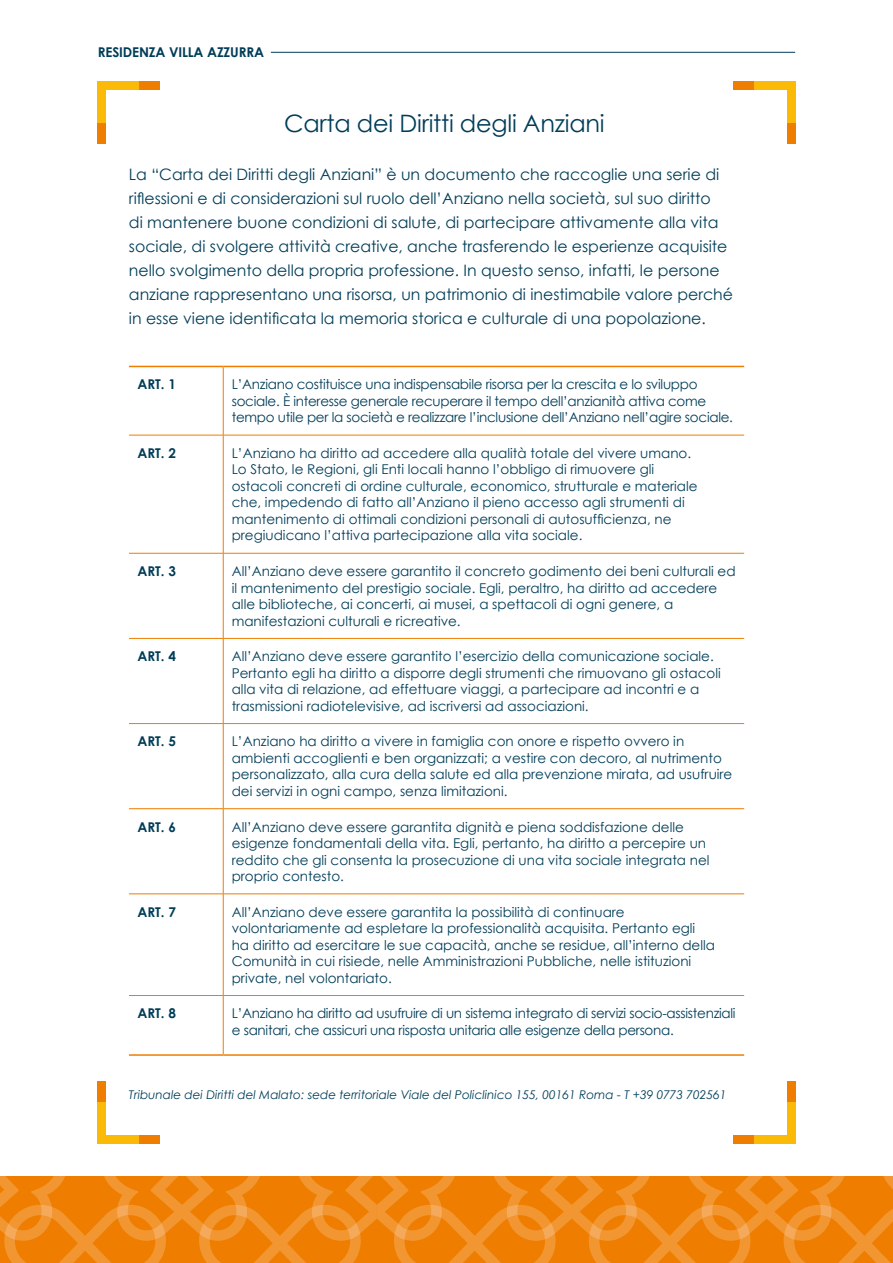
<style>
.page{position:relative;width:893px;height:1263px;background:#fff}
.page>*{position:absolute;margin:0;border:0;box-sizing:border-box;transform-origin:0 0}
.t1{font:24px "Century Gothic";letter-spacing:-.01em;color:#003d58}
.t2{font:15.75px/24px "Century Gothic";color:#003d58}
.t3{font:13.5px/16.5px "Century Gothic";color:#003d58}
.t4{font:13.5px/16.5px "Century Gothic";letter-spacing:-.02em;color:#003d58}
.t5{font:700 13.5px "Century Gothic";letter-spacing:-.01em;color:#003d58}
.t6{font:italic 12px "Century Gothic";color:#003d58}
</style>
<div class="page">
<svg style="left:0;top:1176px;width:893px;height:87px;background:#f08613"></svg>
<hr style="left:271px;top:52px;width:524px;height:1px;background:#003d58">
<hr style="left:129px;top:366px;width:94px;height:1px;background:#ef7d00">
<hr style="left:223px;top:367px;width:1px;height:68px;background:#ef7d00">
<hr style="left:223px;top:366px;width:521px;height:1px;background:#ef7d00">
<hr style="left:129px;top:435px;width:94px;height:1px;background:#ef7d00">
<hr style="left:129px;top:553px;width:94px;height:1px;background:#ef7d00">
<hr style="left:129px;top:638px;width:94px;height:1px;background:#ef7d00">
<hr style="left:129px;top:723px;width:94px;height:1px;background:#ef7d00">
<hr style="left:129px;top:808px;width:94px;height:1px;background:#ef7d00">
<hr style="left:129px;top:893px;width:94px;height:1px;background:#ef7d00">
<hr style="left:223px;top:435px;width:1px;height:118px;background:#ef7d00">
<hr style="left:223px;top:553px;width:1px;height:85px;background:#ef7d00">
<hr style="left:223px;top:639px;width:1px;height:84px;background:#ef7d00">
<hr style="left:223px;top:724px;width:1px;height:84px;background:#ef7d00">
<hr style="left:223px;top:809px;width:1px;height:85px;background:#ef7d00">
<hr style="left:223px;top:894px;width:1px;height:101px;background:#ef7d00">
<hr style="left:223px;top:435px;width:521px;height:1px;background:#ef7d00">
<hr style="left:223px;top:553px;width:521px;height:1px;background:#ef7d00">
<hr style="left:223px;top:638px;width:521px;height:1px;background:#ef7d00">
<hr style="left:223px;top:723px;width:521px;height:1px;background:#ef7d00">
<hr style="left:223px;top:808px;width:521px;height:1px;background:#ef7d00">
<hr style="left:223px;top:893px;width:521px;height:1px;background:#ef7d00">
<hr style="left:129px;top:995px;width:94px;height:1px;background:#ef7d00">
<hr style="left:129px;top:1054px;width:94px;height:2px;background:#ef7d00">
<hr style="left:223px;top:996px;width:1px;height:58px;background:#ef7d00">
<hr style="left:223px;top:995px;width:521px;height:1px;background:#ef7d00">
<hr style="left:223px;top:1054px;width:521px;height:2px;background:#ef7d00">
<div style="left:98px;top:81px;width:8px;height:52px;background:#fbb908"></div>
<div style="left:106px;top:81px;width:43px;height:9px;background:#fbb908"></div>
<div style="left:98px;top:123px;width:8px;height:21px;background:#ef7d00"></div>
<div style="left:139px;top:81px;width:21px;height:9px;background:#ef7d00"></div>
<div style="left:787px;top:81px;width:8px;height:52px;background:#fbb908"></div>
<div style="left:744px;top:81px;width:43px;height:9px;background:#fbb908"></div>
<div style="left:787px;top:123px;width:8px;height:21px;background:#ef7d00"></div>
<div style="left:733px;top:81px;width:21px;height:9px;background:#ef7d00"></div>
<div style="left:787px;top:1092px;width:8px;height:51px;background:#fbb908"></div>
<div style="left:744px;top:1135px;width:43px;height:8px;background:#fbb908"></div>
<div style="left:787px;top:1081px;width:8px;height:21px;background:#ef7d00"></div>
<div style="left:733px;top:1135px;width:21px;height:8px;background:#ef7d00"></div>
<div style="left:98px;top:1092px;width:8px;height:51px;background:#fbb908"></div>
<div style="left:106px;top:1135px;width:43px;height:8px;background:#fbb908"></div>
<div style="left:98px;top:1081px;width:8px;height:21px;background:#ef7d00"></div>
<div style="left:139px;top:1135px;width:21px;height:8px;background:#ef7d00"></div>
<p class="t5" style="left:98px;top:44px;width:168px">RESIDENZA VILLA AZZURRA</p>
<h1 class="t1" style="left:284px;top:108px;width:322px">Carta dei Diritti degli Anziani</h1>
<p class="t2" style="left:129px;top:162px;width:606px">La “Carta dei Diritti degli Anziani” è un documento che raccoglie una serie di riflessioni e di considerazioni sul ruolo dell’Anziano nella società, sul suo diritto<br>di mantenere buone condizioni di salute, di partecipare attivamente alla vita sociale, di svolgere attività creative, anche trasferendo le esperienze acquisite nello svolgimento della propria professione. In questo senso, infatti, le persone anziane rappresentano una risorsa, un patrimonio di inestimabile valore perché in esse viene identificata la memoria storica e culturale di una popolazione.</p>
<p class="t5" style="left:137px;top:376px;width:40px">ART. 1</p>
<p class="t4" style="left:232px;top:376px;width:503px">L’Anziano costituisce una indispensabile risorsa per la crescita e lo sviluppo sociale. È interesse generale recuperare il tempo dell’anzianità attiva come tempo utile per la società e realizzare l’inclusione dell’Anziano nell’agire sociale.</p>
<p class="t5" style="left:137px;top:445px;width:40px">ART. 2</p>
<p class="t3" style="left:232px;top:445px;width:467px">L’Anziano ha diritto ad accedere alla qualità totale del vivere umano.<br>Lo Stato, le Regioni, gli Enti locali hanno l’obbligo di rimuovere gli ostacoli concreti di ordine culturale, economico, strutturale e materiale che, impedendo di fatto all’Anziano il pieno accesso agli strumenti di mantenimento di ottimali condizioni personali di autosufficienza, ne pregiudicano l’attiva partecipazione alla vita sociale.</p>
<p class="t5" style="left:137px;top:563px;width:40px">ART. 3</p>
<p class="t3" style="left:232px;top:563px;width:505px">All’Anziano deve essere garantito il concreto godimento dei beni culturali ed il mantenimento del prestigio sociale. Egli, peraltro, ha diritto ad accedere alle biblioteche, ai concerti, ai musei, a spettacoli di ogni genere, a manifestazioni culturali e ricreative.</p>
<p class="t5" style="left:137px;top:648px;width:40px">ART. 4</p>
<p class="t3" style="left:232px;top:648px;width:490px">All’Anziano deve essere garantito l’esercizio della comunicazione sociale.<br>Pertanto egli ha diritto a disporre degli strumenti che rimuovano gli ostacoli alla vita di relazione, ad effettuare viaggi, a partecipare ad incontri e a trasmissioni radiotelevisive, ad iscriversi ad associazioni.</p>
<p class="t5" style="left:137px;top:733px;width:40px">ART. 5</p>
<p class="t3" style="left:232px;top:733px;width:502px">L’Anziano ha diritto a vivere in famiglia con onore e rispetto ovvero in ambienti accoglienti e ben organizzati; a vestire con decoro, al nutrimento personalizzato, alla cura della salute ed alla prevenzione mirata, ad usufruire dei servizi in ogni campo, senza limitazioni.</p>
<p class="t5" style="left:137px;top:818px;width:40px">ART. 6</p>
<p class="t3" style="left:232px;top:818px;width:479px">All’Anziano deve essere garantita dignità e piena soddisfazione delle esigenze fondamentali della vita. Egli, pertanto, ha diritto a percepire un reddito che gli consenta la prosecuzione di una vita sociale integrata nel proprio contesto.</p>
<p class="t5" style="left:137px;top:903px;width:40px">ART. 7</p>
<p class="t3" style="left:232px;top:903px;width:485px">All’Anziano deve essere garantita la possibilità di continuare volontariamente ad espletare la professionalità acquisita. Pertanto egli ha diritto ad esercitare le sue capacità, anche se residue, all’interno della Comunità in cui risiede, nelle Amministrazioni Pubbliche, nelle istituzioni private, nel volontariato.</p>
<p class="t5" style="left:137px;top:1005px;width:40px">ART. 8</p>
<p class="t4" style="left:232px;top:1005px;width:505px">L’Anziano ha diritto ad usufruire di un sistema integrato di servizi socio-assistenziali e sanitari, che assicuri una risposta unitaria alle esigenze della persona.</p>
<p class="t6" style="left:129px;top:1088px;width:599px">Tribunale dei Diritti del Malato: sede territoriale Viale del Policlinico 155, 00161 Roma - T +39 0773 702561</p>
</div>
